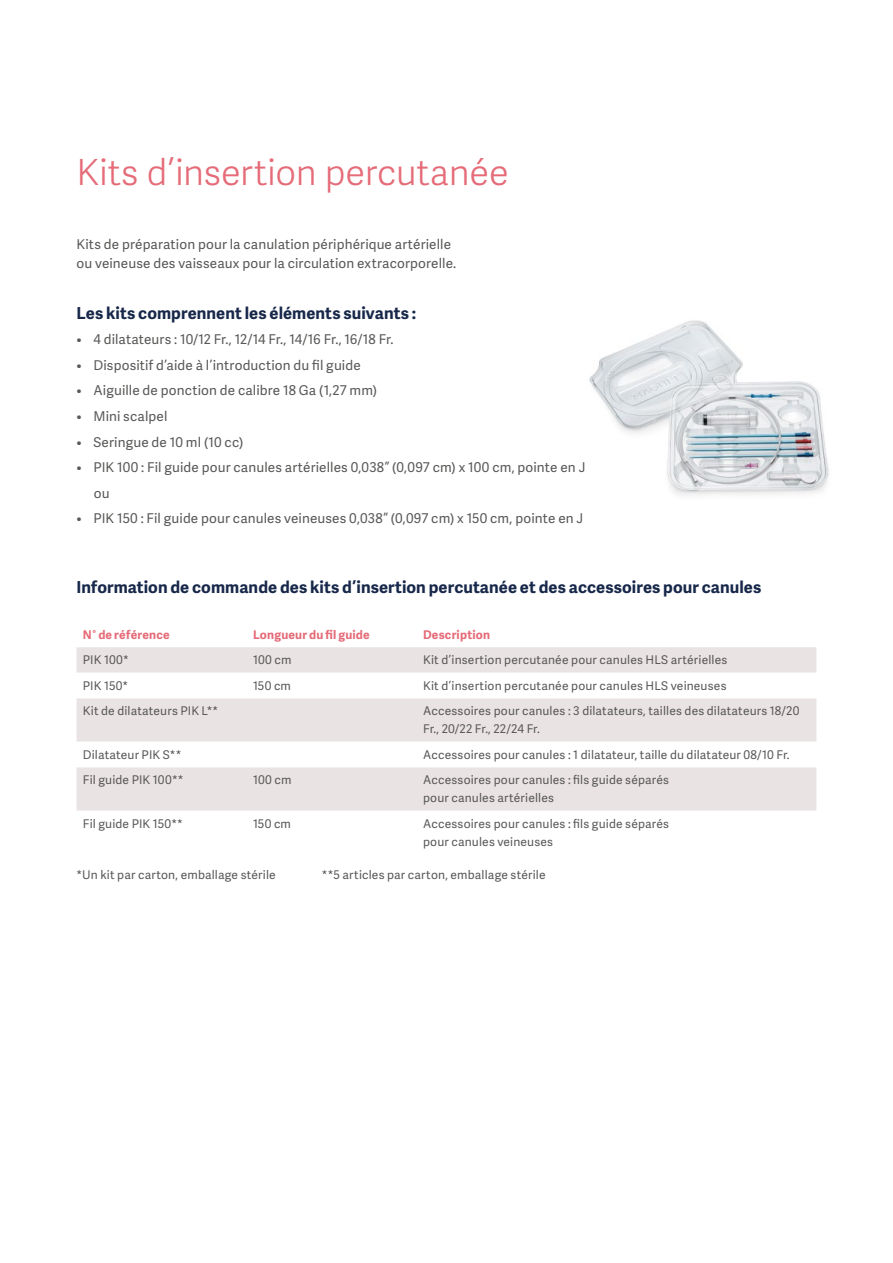
<style>
.page{position:relative;width:893px;height:1263px;background:#fff}
.page>*{position:absolute;margin:0;border:0;box-sizing:border-box;transform-origin:0 0}
.t1{font:36px "Adelle Sans Lt";letter-spacing:-.005em;color:#e56b78}
.t2{font:700 16.5px "Adelle Sans";letter-spacing:.005em;color:#18284a}
.t3{font:13.5px/19.2px "Adelle Sans";letter-spacing:.01em;color:#595857}
.t4{font:12px/18px "Adelle Sans";letter-spacing:.015em;color:#595857}
.t5{font:700 12px "Adelle Sans";letter-spacing:.015em;color:#e56b78}
</style>
<div class="page">
<img style="left:589px;top:320px;width:240px;height:176px">
<div style="left:77px;top:647px;width:739px;height:26px;background:#e9e4e3"></div>
<svg style="left:77px;top:698px;width:739px;height:113px;fill:#e9e4e3"></svg>
<h1 class="t1" style="left:77px;top:147px;width:434px">Kits d’insertion percutanée</h1>
<p class="t3" style="left:77px;top:234px;width:381px">Kits de préparation pour la canulation périphérique artérielle ou veineuse des vaisseaux pour la circulation extracorporelle.</p>
<h2 class="t2" style="left:77px;top:301px;width:341px">Les kits comprennent les éléments suivants :</h2>
<p class="t3" style="left:77px;top:330px;width:318px">• 4 dilatateurs : 10/12 Fr., 12/14 Fr., 14/16 Fr., 16/18 Fr.</p>
<p class="t3" style="left:77px;top:355px;width:286px">• Dispositif d’aide à l’introduction du fil guide</p>
<p class="t3" style="left:77px;top:381px;width:302px">• Aiguille de ponction de calibre 18 Ga (1,27 mm)</p>
<p class="t3" style="left:77px;top:406px;width:92px">• Mini scalpel</p>
<p class="t3" style="left:77px;top:432px;width:168px">• Seringue de 10 ml (10 cc)</p>
<p class="t3" style="left:94px;top:454px;width:493px;line-height:25.5px;text-indent:-17px">• PIK 100 : Fil guide pour canules artérielles 0,038” (0,097 cm) x 100 cm, pointe en J ou</p>
<p class="t3" style="left:77px;top:508px;width:508px">• PIK 150 : Fil guide pour canules veineuses 0,038” (0,097 cm) x 150 cm, pointe en J</p>
<h2 class="t2" style="left:77px;top:575px;width:686px">Information de commande des kits d’insertion percutanée et des accessoires pour canules</h2>
<p class="t5" style="left:83px;top:626px;width:88px">N° de référence</p>
<p class="t5" style="left:253px;top:626px;width:118px">Longueur du fil guide</p>
<p class="t5" style="left:423px;top:626px;width:69px">Description</p>
<p class="t4" style="left:83px;top:650px;width:47px">PIK 100*</p>
<p class="t4" style="left:253px;top:650px;width:40px">100 cm</p>
<p class="t4" style="left:423px;top:650px;width:306px">Kit d’insertion percutanée pour canules HLS artérielles</p>
<p class="t4" style="left:83px;top:676px;width:47px">PIK 150*</p>
<p class="t4" style="left:253px;top:676px;width:40px">150 cm</p>
<p class="t4" style="left:423px;top:676px;width:305px">Kit d’insertion percutanée pour canules HLS veineuses</p>
<p class="t4" style="left:83px;top:701px;width:137px">Kit de dilatateurs PIK L**</p>
<p class="t4" style="left:423px;top:701px;width:378px">Accessoires pour canules : 3 dilatateurs, tailles des dilatateurs 18/20<br>Fr., 20/22 Fr., 22/24 Fr.</p>
<p class="t4" style="left:83px;top:745px;width:100px">Dilatateur PIK S**</p>
<p class="t4" style="left:423px;top:745px;width:368px">Accessoires pour canules : 1 dilatateur, taille du dilatateur 08/10 Fr.</p>
<p class="t4" style="left:83px;top:770px;width:102px">Fil guide PIK 100**</p>
<p class="t4" style="left:253px;top:770px;width:40px">100 cm</p>
<p class="t4" style="left:423px;top:770px;width:247px">Accessoires pour canules : fils guide séparés pour canules artérielles</p>
<p class="t4" style="left:83px;top:814px;width:102px">Fil guide PIK 150**</p>
<p class="t4" style="left:253px;top:814px;width:40px">150 cm</p>
<p class="t4" style="left:423px;top:814px;width:247px">Accessoires pour canules : fils guide séparés pour canules veineuses</p>
<p class="t4" style="left:77px;top:865px;width:201px">*Un kit par carton, emballage stérile</p>
<p class="t4" style="left:322px;top:865px;width:225px">**5 articles par carton, emballage stérile</p>
</div>
